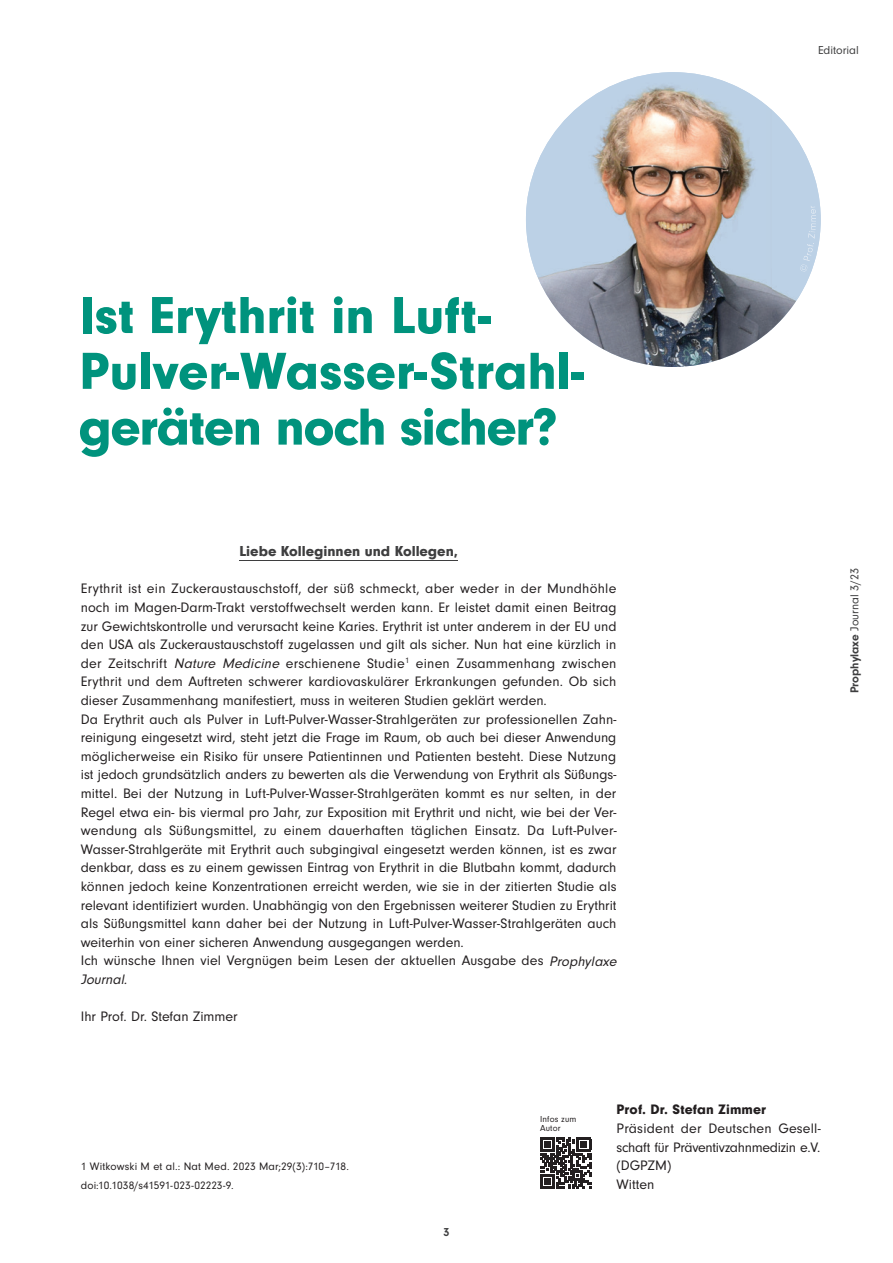
<style>
.page{position:relative;width:893px;height:1263px;background:#fff}
.page>*{position:absolute;margin:0;border:0;box-sizing:border-box;transform-origin:0 0}
.t1{font:900 54px/55.8px "Neuzeit Gro";color:#00937d}
.t2{font:900 15px "Neuzeit Gro";color:#3e3e3f}
.t3{font:14.25px/18.6px "Neuzeit Gro";color:#231f20}
.t4{font:900 14.25px "Neuzeit Gro";letter-spacing:.01em;color:#231f20}
.t5{font:12px "Neuzeit Gro";color:#3e3e3f}
.t6{font:700 12px "Neuzeit Gro";color:#3e3e3f}
.t7{font:11.25px/18.6px "Neuzeit Gro";letter-spacing:.01em;color:#231f20}
.t8{font:9px/9px "Neuzeit Gro";letter-spacing:.02em;color:#231f20}
.s1{font-style:italic}
.s2{font-weight:700}
</style>
<div class="page">
<img style="left:526px;top:72px;width:246px;height:196px">
<img style="left:771px;top:110px;width:50px;height:219px">
<img style="left:534px;top:268px;width:238px;height:99px">
<svg style="left:799px;top:205px;width:17px;height:68px"></svg>
<hr style="left:239px;top:560px;width:219px;height:1px;background:#3e3e3f">
<svg style="left:540px;top:1137px;width:51px;height:51px"></svg>
<h1 class="t1" style="left:79px;top:288px;width:505px">Ist Erythrit in Luft-<br>Pulver-Wasser -Strahl&shy;geräten noch sicher?</h1>
<p class="t2" style="left:239px;top:543px;width:220px">Liebe Kolleginnen und Kollegen,</p>
<p class="t3" style="left:81px;top:580px;width:540px">Erythrit ist ein Zuckeraustauschstoff, der süß schmeckt, aber weder in der Mundhöhle noch im Magen-Darm-Trakt verstoffwechselt werden kann. Er leistet damit einen Beitrag zur Gewichtskontrolle und verursacht keine Karies. Erythrit ist unter anderem in der EU und den USA als Zuckeraustauschstoff zugelassen und gilt als sicher. Nun hat eine kürzlich in der Zeitschrift <span class="s1">Nature Medicine</span> erschienene Studie<sup>1</sup> einen Zusammenhang zwischen Erythrit und dem Auftreten schwerer kardiovaskulärer Erkrankungen gefunden. Ob sich dieser Zusammenhang manifestiert, muss in weiteren Studien geklärt werden.<br>Da Erythrit auch als Pulver in Luft-Pulver-Wasser-Strahlgeräten zur professionellen Zahn&shy;reinigung eingesetzt wird, steht jetzt die Frage im Raum, ob auch bei dieser Anwendung möglicherweise ein Risiko für unsere Patientinnen und Patienten besteht. Diese Nutzung ist jedoch grundsätzlich anders zu bewerten als die Verwendung von Erythrit als Süßungs&shy;mittel. Bei der Nutzung in Luft-Pulver-Wasser-Strahlgeräten kommt es nur selten, in der Regel etwa ein- bis viermal pro Jahr, zur Exposition mit Erythrit und nicht, wie bei der Ver&shy;wendung als Süßungsmittel, zu einem dauerhaften täglichen Einsatz. Da Luft- Pulver-Wasser- Strahl geräte mit Erythrit auch subgingival eingesetzt werden können, ist es zwar denkbar, dass es zu einem gewissen Eintrag von Erythrit in die Blutbahn kommt, dadurch können jedoch keine Konzentrationen erreicht werden, wie sie in der zitierten Studie als relevant identifiziert wurden. Unabhängig von den Ergebnissen weiterer Studien zu Erythrit als Süßungsmittel kann daher bei der Nutzung in Luft-Pulver-Wasser-Strahlgeräten auch weiterhin von einer sicheren Anwendung ausgegangen werden.<br>Ich wünsche Ihnen viel Vergnügen beim Lesen der aktuellen Ausgabe des <span class="s1">Prophylaxe Journal.</span></p>
<p class="t3" style="left:81px;top:1007px;width:159px">Ihr Prof. Dr. Stefan Zimmer</p>
<p class="t5" style="left:818px;top:44px;width:42px">Editorial</p>
<p class="t5" style="left:848px;top:693px;width:127px;rotate:-90deg"><span class="s2">Prophylaxe</span> Journal 3/23</p>
<p class="t7" style="left:81px;top:1157px;width:270px">1 Witkowski M et al.: Nat Med. 2023 Mar;29(3):710–718. doi:10.1038/s41591-023-02223-9.</p>
<p class="t6" style="left:443px;top:1226px;width:7px">3</p>
<p class="t8" style="left:540px;top:1115px;width:38px">Infos zum<br>Autor</p>
<p class="t4" style="left:617px;top:1101px;width:151px">Prof. Dr. Stefan Zimmer</p>
<p class="t3" style="left:617px;top:1119px;width:206px">Präsident der Deutschen Gesell&shy;schaft für Präventivzahnmedizin e.V. (DGPZM)<br>Witten</p>
</div>
